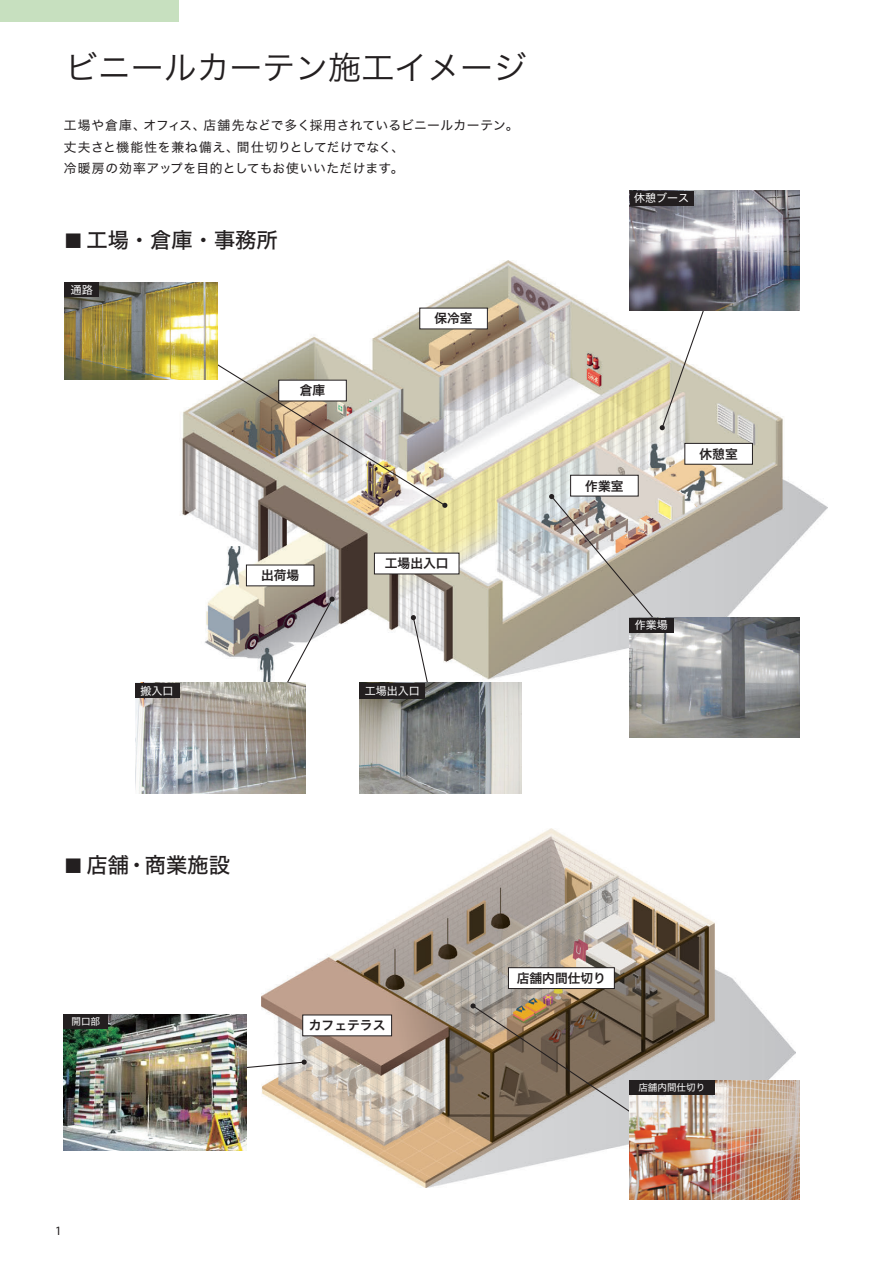
<style>
.page{position:relative;width:893px;height:1263px;background:#fff}
.page>*{position:absolute;margin:0;border:0;box-sizing:border-box;transform-origin:0 0}
.t1{font:33px "Hira Kaku Std W3";color:#231f20}
.t2{font:21.3px "Hira Kaku Std W5";color:#231f20}
.t3{font:12.75px/21.3px "Hira Kaku Std W4";letter-spacing:.035em;color:#231f20}
.t4{font:12.75px "Hira Kaku Std W6";color:#231f20}
.t5{font:12.75px "Myriad Pro";color:#231f20}
.t6{font:10.95px "Hira Kaku Std W4";color:#fff}
.t7{font:9.6px "Hira Kaku Std W4";color:#fff}
.s1{font-size:19.2px}
</style>
<div class="page">
<div style="left:0;top:0;width:179px;height:21px;background:#c7e0bf"></div>
<img style="left:261px;top:829px;width:534px;height:358px">
<img style="left:175px;top:261px;width:652px;height:425px">
<div style="left:420px;top:308px;width:67px;height:21px;background:#fff"></div>
<div style="left:246px;top:565px;width:68px;height:21px;background:#fff"></div>
<div style="left:374px;top:553px;width:85px;height:21px;background:#fff"></div>
<div style="left:571px;top:475px;width:67px;height:21px;background:#fff"></div>
<div style="left:570px;top:475px;width:68px;height:21px;border:1px solid #231f20"></div>
<div style="left:685px;top:443px;width:67px;height:21px;background:#fff"></div>
<div style="left:685px;top:443px;width:68px;height:21px;border:1px solid #231f20"></div>
<svg style="left:179px;top:340px;width:269px;height:168px"></svg>
<div style="left:508px;top:968px;width:106px;height:20px;background:#fff"></div>
<div style="left:508px;top:967px;width:107px;height:22px;border:1px solid #231f20"></div>
<div style="left:303px;top:1015px;width:89px;height:21px;background:#fff"></div>
<svg style="left:659px;top:310px;width:62px;height:120px"></svg>
<img style="left:630px;top:191px;width:170px;height:119px">
<div style="left:630px;top:191px;width:63px;height:15px;background:#231f20"></div>
<img style="left:65px;top:282px;width:153px;height:98px">
<div style="left:65px;top:282px;width:34px;height:15px;background:#231f20"></div>
<svg style="left:549px;top:494px;width:136px;height:161px;background:#beb8af"></svg>
<img style="left:629px;top:618px;width:170px;height:119px">
<div style="left:629px;top:618px;width:44px;height:15px;background:#231f20"></div>
<svg style="left:411px;top:615px;width:27px;height:68px"></svg>
<img style="left:360px;top:683px;width:161px;height:110px">
<div style="left:360px;top:683px;width:65px;height:16px;background:#231f20"></div>
<svg style="left:261px;top:596px;width:74px;height:135px"></svg>
<img style="left:135px;top:683px;width:170px;height:110px">
<div style="left:135px;top:683px;width:44px;height:15px;background:#231f20"></div>
<svg style="left:470px;top:1003px;width:191px;height:130px;background:#897a69"></svg>
<svg style="left:247px;top:1059px;width:60px;height:20px"></svg>
<img style="left:629px;top:1080px;width:170px;height:119px">
<div style="left:629px;top:1080px;width:85px;height:15px;background:#231f20"></div>
<img style="left:64px;top:1014px;width:183px;height:136px">
<div style="left:64px;top:1014px;width:44px;height:15px;background:#231f20"></div>
<h1 class="t1" style="left:65px;top:43px;width:463px">ビニールカーテン施工イメージ</h1>
<p class="t3" style="left:64px;top:115px;width:456px">工場や倉庫、オフィス、店舗先などで多く採用されているビニールカーテン。丈夫さと機能性を兼ね備え、間仕切りとしてだけでなく、<br>冷暖房の効率アップを目的としてもお使いいただけます。</p>
<h2 class="t2" style="left:64px;top:224px;width:216px"><span class="s1">■</span> 工場・倉庫・事務所</h2>
<p class="t6" style="left:71px;top:281px;width:24px">通路</p>
<p class="t4" style="left:300px;top:381px;width:27px">倉庫</p>
<p class="t4" style="left:434px;top:309px;width:40px">保冷室</p>
<p class="t4" style="left:261px;top:566px;width:40px">出荷場</p>
<p class="t4" style="left:385px;top:554px;width:65px">工場出入口</p>
<p class="t6" style="left:140px;top:682px;width:35px">搬入口</p>
<p class="t6" style="left:365px;top:683px;width:57px">工場出入口</p>
<p class="t6" style="left:634px;top:190px;width:57px">休憩ブース</p>
<p class="t4" style="left:585px;top:476px;width:40px">作業室</p>
<p class="t4" style="left:699px;top:444px;width:40px">休憩室</p>
<p class="t6" style="left:635px;top:617px;width:35px">作業場</p>
<h2 class="t2" style="left:64px;top:849px;width:168px"><span class="s1">■</span> 店舗・商業施設</h2>
<p class="t7" style="left:71px;top:1014px;width:30px">開口部</p>
<p class="t5" style="left:55px;top:1223px;width:8px">1</p>
<p class="t4" style="left:309px;top:1016px;width:78px">カフェテラス</p>
<p class="t4" style="left:517px;top:968px;width:91px">店舗内間仕切り</p>
<p class="t7" style="left:638px;top:1080px;width:68px">店舗内間仕切り</p>
</div>
